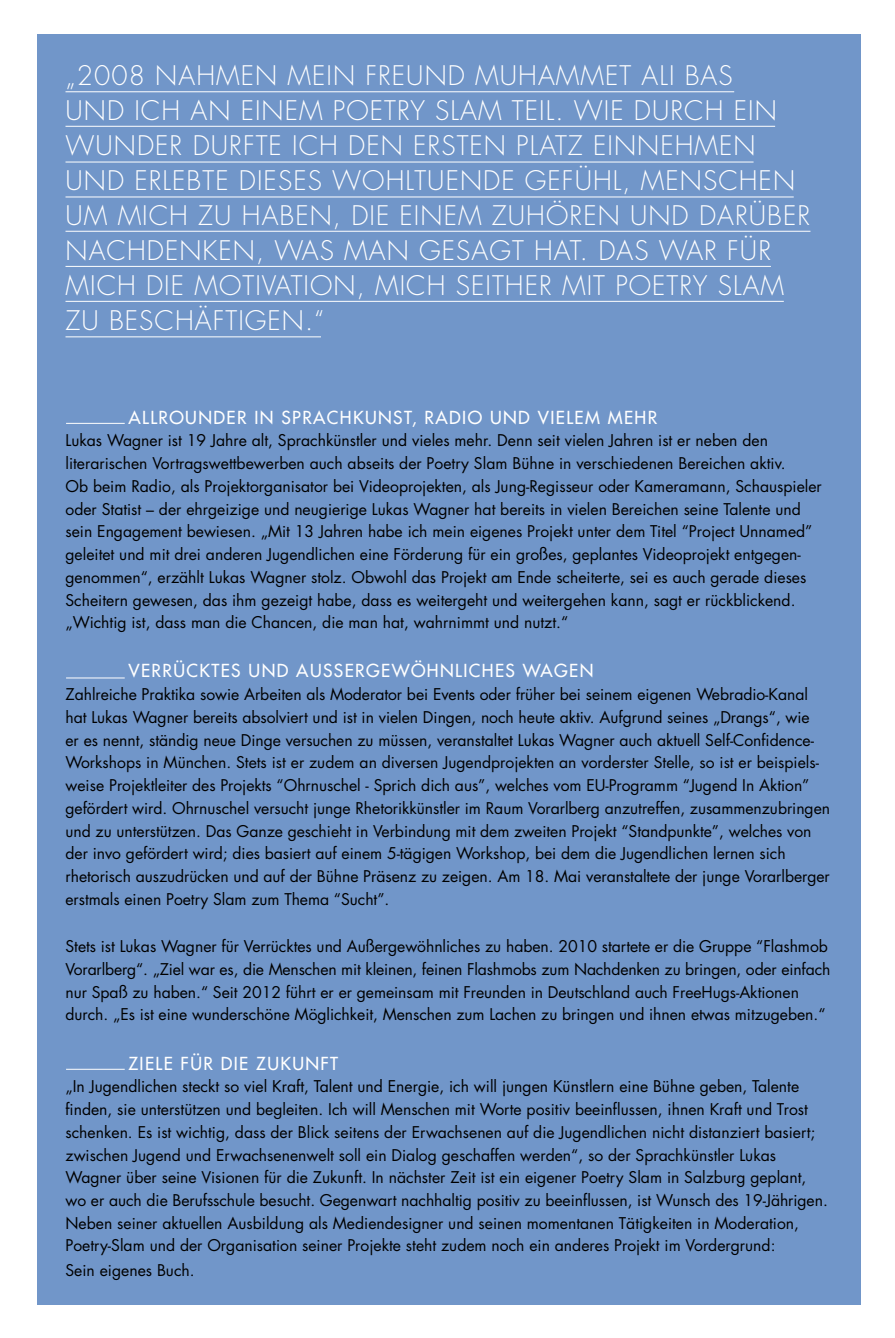
<style>
.page{position:relative;width:895px;height:1338px;background:#fff}
.page>*{position:absolute;margin:0;border:0;box-sizing:border-box;transform-origin:0 0}
.t1{font:300 26.25px/35px "Futura Std";letter-spacing:.04em;color:#fff}
.t2{font:500 17.5px "Futura Std";letter-spacing:.08em;color:#fff}
.t3{font:15.75px/22.8px "Futura";color:#000}
</style>
<div class="page">
<div style="left:37px;top:35px;width:824px;height:1270px;background:#7196c9"></div>
<hr style="left:66px;top:91px;width:668px;height:1px;background:#fff">
<hr style="left:66px;top:126px;width:709px;height:1px;background:#fff">
<hr style="left:66px;top:162px;width:688px;height:1px;background:#fff">
<hr style="left:66px;top:266px;width:705px;height:1px;background:#fff">
<hr style="left:66px;top:197px;width:728px;height:1px;background:#fff">
<hr style="left:66px;top:301px;width:718px;height:1px;background:#fff">
<hr style="left:66px;top:231px;width:744px;height:1px;background:#fff">
<hr style="left:66px;top:336px;width:255px;height:1px;background:#fff">
<hr style="left:66px;top:423px;width:59px;height:1px;background:#fff">
<hr style="left:66px;top:677px;width:59px;height:1px;background:#fff">
<hr style="left:66px;top:1069px;width:59px;height:1px;background:#fff">
<p class="t1" style="left:66px;top:59px;width:746px">„2008 NAHMEN MEIN FREUND MUHAMMET ALI BAS<br>UND ICH AN EINEM POETRY SLAM TEIL. WIE DURCH EIN WUNDER DURFTE ICH DEN ERSTEN PLATZ EINNEHMEN UND ERLEBTE DIESES WOHLTUENDE GEFÜHL, MENSCHEN UM MICH ZU HABEN, DIE EINEM ZUHÖREN UND DARÜBER NACHDENKEN, WAS MAN GESAGT HAT. DAS WAR FÜR MICH DIE MOTIVATION, MICH SEITHER MIT POETRY SLAM ZU BESCHÄFTIGEN.“</p>
<p class="t2" style="left:129px;top:406px;width:530px">ALLROUNDER IN SPRACHKUNST, RADIO UND VIELEM MEHR</p>
<p class="t3" style="left:66px;top:429px;width:758px">Lukas Wagner ist 19 Jahre alt, Sprachkünstler und vieles mehr. Denn seit vielen Jahren ist er neben den literarischen Vortragswettbewerben auch abseits der Poetry Slam Bühne in verschiedenen Bereichen aktiv.<br>Ob beim Radio, als Projektorganisator bei Videoprojekten, als Jung-Regisseur oder Kameramann, Schauspieler oder Statist – der ehrgeizige und neugierige Lukas Wagner hat bereits in vielen Bereichen seine Talente und sein Engagement bewiesen. „Mit 13 Jahren habe ich mein eigenes Projekt unter dem Titel “Project Unnamed” geleitet und mit drei anderen Jugendlichen eine Förderung für ein großes, geplantes Videoprojekt entgegen&shy;genommen“, erzählt Lukas Wagner stolz. Obwohl das Projekt am Ende scheiterte, sei es auch gerade dieses Scheitern gewesen, das ihm gezeigt habe, dass es weitergeht und weitergehen kann, sagt er rückblickend. „Wichtig ist, dass man die Chancen, die man hat, wahrnimmt und nutzt.“</p>
<p class="t2" style="left:66px;top:660px;width:39px">V</p>
<p class="t2" style="left:141px;top:660px;width:454px">ERRÜCKTES UND AUSSERGEWÖHNLICHES WAGEN</p>
<p class="t3" style="left:66px;top:683px;width:766px">Zahlreiche Praktika sowie Arbeiten als Moderator bei Events oder früher bei seinem eigenen Webradio-Kanal hat Lukas Wagner bereits absolviert und ist in vielen Dingen, noch heute aktiv. Aufgrund seines „Drangs“, wie<br>er es nennt, ständig neue Dinge versuchen zu müssen, veranstaltet Lukas Wagner auch aktuell Self-Confidence-Workshops in München. Stets ist er zudem an diversen Jugendprojekten an vorderster Stelle, so ist er beispiels&shy;weise Projektleiter des Projekts “Ohrnuschel - Sprich dich aus”, welches vom EU-Programm “Jugend In Aktion” gefördert wird. Ohrnuschel versucht junge Rhetorikkünstler im Raum Vorarlberg anzutreffen, zusammenzubringen und zu unterstützen. Das Ganze geschieht in Verbindung mit dem zweiten Projekt “Standpunkte”, welches von der invo gefördert wird; dies basiert auf einem 5-tägigen Workshop, bei dem die Jugendlichen lernen sich rhetorisch auszudrücken und auf der Bühne Präsenz zu zeigen. Am 18. Mai veranstaltete der junge Vorarlberger erstmals einen Poetry Slam zum Thema “Sucht”.</p>
<p class="t3" style="left:66px;top:935px;width:766px">Stets ist Lukas Wagner für Verrücktes und Außergewöhnliches zu haben. 2010 startete er die Gruppe “Flashmob Vorarlberg“. „Ziel war es, die Menschen mit kleinen, feinen Flashmobs zum Nachdenken zu bringen, oder einfach nur Spaß zu haben.“ Seit 2012 führt er er gemeinsam mit Freunden in Deutschland auch FreeHugs-Aktionen durch. „Es ist eine wunderschöne Möglichkeit, Menschen zum Lachen zu bringen und ihnen etwas mitzugeben.“</p>
<p class="t2" style="left:129px;top:1052px;width:211px">ZIELE FÜR DIE ZUKUNFT</p>
<p class="t3" style="left:66px;top:1075px;width:764px">„In Jugendlichen steckt so viel Kraft, Talent und Energie, ich will jungen Künstlern eine Bühne geben, Talente finden, sie unterstützen und begleiten. Ich will Menschen mit Worte positiv beeinflussen, ihnen Kraft und Trost schenken. Es ist wichtig, dass der Blick seitens der Erwachsenen auf die Jugendlichen nicht distanziert basiert; zwischen Jugend und Erwachsenenwelt soll ein Dialog geschaffen werden“, so der Sprachkünstler Lukas Wagner über seine Visionen für die Zukunft. In nächster Zeit ist ein eigener Poetry Slam in Salzburg geplant, wo er auch die Berufsschule besucht. Gegenwart nachhaltig positiv zu beeinflussen, ist Wunsch des 19-Jährigen.<br>Neben seiner aktuellen Ausbildung als Mediendesigner und seinen momentanen Tätigkeiten in Moderation, Poetry-Slam und der Organisation seiner Projekte steht zudem noch ein anderes Projekt im Vordergrund:</p>
<p class="t3" style="left:66px;top:1259px;width:131px">Sein eigenes Buch.</p>
</div>
